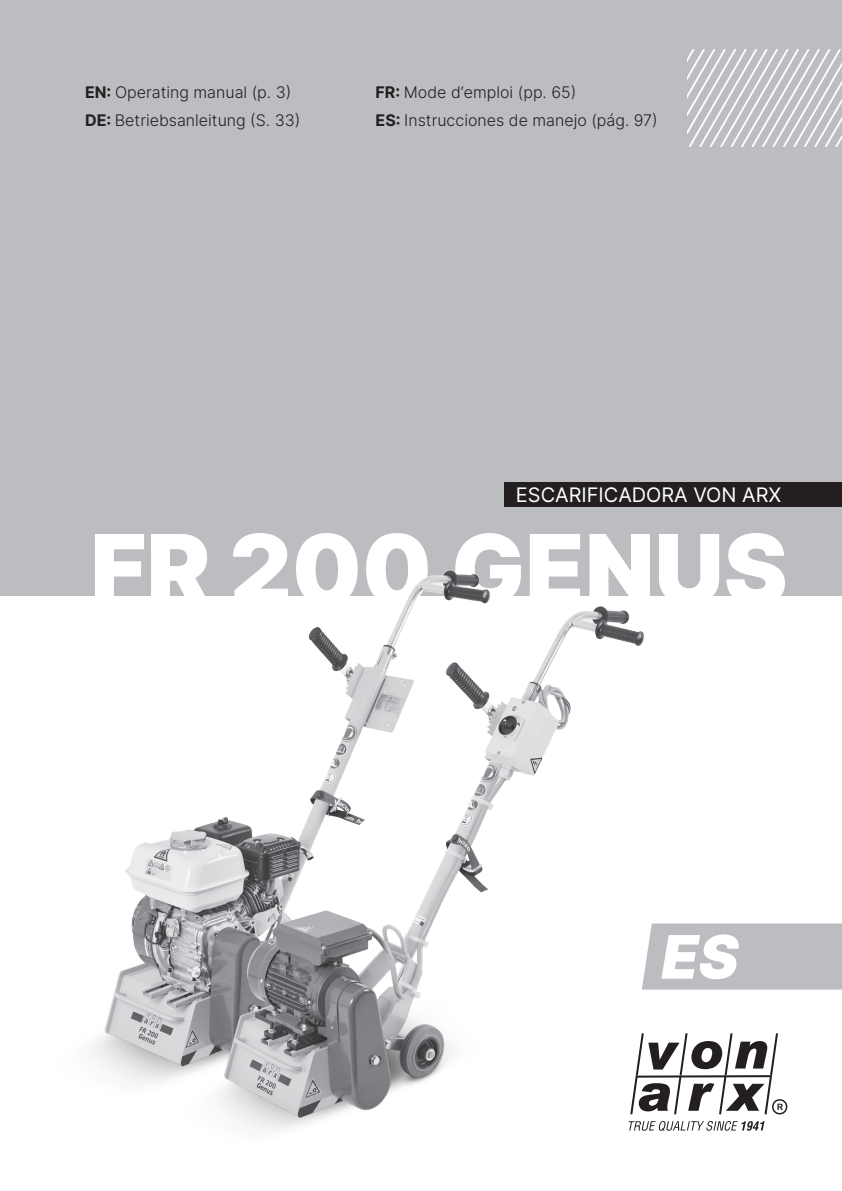
<style>
.page{position:relative;width:842px;height:1191px;background:#fff}
.page>*{position:absolute;margin:0;border:0;box-sizing:border-box;transform-origin:0 0}
.Main-heading{font:900 96px "Inter";color:#fff}
.t1{font:italic 900 60px "Inter";color:#fff}
.Main-subheabing{font:20px "Inter";color:#fff}
.Languages-cover{font:300 16px "Inter";color:#231f20}
.s1{font-weight:700}
</style>
<div class="page">
<div style="left:0;top:0;width:842px;height:595px;background:#bcbdc0"></div>
<svg style="left:658px;top:1033px;width:129px;height:81px"></svg>
<svg style="left:658px;top:1121px;width:106px;height:10px"></svg>
<img style="left:35px;top:570px;width:623px;height:561px">
<div style="left:505px;top:483px;width:337px;height:24px;background:#231f20"></div>
<div style="left:642px;top:923px;width:200px;height:66px;background:#bcbdc0"></div>
<svg style="left:687px;top:49px;width:155px;height:98px"></svg>
<p class="Languages-cover" style="left:85px;top:81px;width:208px"><span class="s1">EN:</span> Operating manual (p. 3)</p>
<p class="Languages-cover" style="left:85px;top:109px;width:217px"><span class="s1">DE:</span> Betriebsanleitung (S. 33)</p>
<p class="Languages-cover" style="left:376px;top:81px;width:202px"><span class="s1">FR:</span> Mode d‘emploi (pp. 65)</p>
<p class="Languages-cover" style="left:376px;top:109px;width:284px"><span class="s1">ES:</span> Instrucciones de manejo (pág. 97)</p>
<p class="Main-subheabing" style="left:516px;top:480px;width:267px">ESCARIFICADORA VON ARX</p>
<p class="Main-heading" style="left:90px;top:499px;width:699px">FR 200 GENUS</p>
<p class="t1" style="left:661px;top:911px;width:79px">ES</p>
</div>
